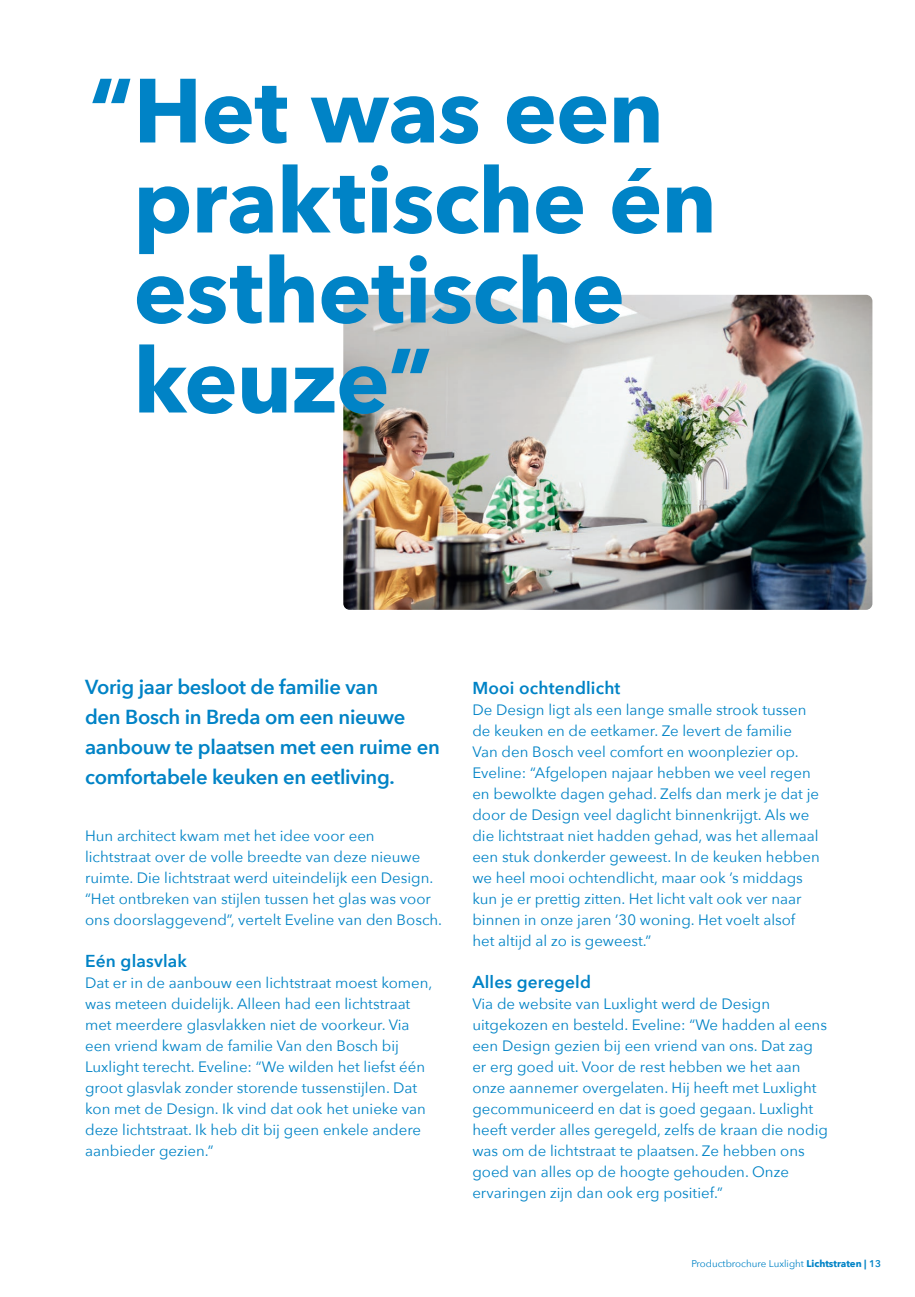
<style>
.page{position:relative;width:915px;height:1297px;background:#fff}
.page>*{position:absolute;margin:0;border:0;box-sizing:border-box;transform-origin:0 0}
.t1{font:700 90px/90px "Avenir Next";letter-spacing:-.01em;color:#0083c6}
.t2{font:600 20.25px/30px "Avenir Next";letter-spacing:-.015em;color:#0083c6}
.t3{font:600 17.25px "Avenir Next";letter-spacing:.01em;color:#0083c6}
.t4{font:15px/21px "Avenir Next";color:#0083c6}
.t5{font:9.75px "Avenir Next";color:#0083c6}
.s1{font-weight:700}
.s2{font-weight:600}
</style>
<div class="page">
<img style="left:343px;top:295px;width:529px;height:315px">
<h1 class="t1" style="left:133px;top:74px;width:584px;text-indent:-45px">“ Het was een praktische én esthetische keuze”</h1>
<h2 class="t2" style="left:85px;top:671px;width:356px">Vorig jaar besloot de familie van<br>den Bosch in Breda om een nieuwe aanbouw te plaatsen met een ruime en comfortabele keuken en eetliving.</h2>
<p class="t4" style="left:85px;top:826px;width:358px">Hun architect kwam met het idee voor een lichtstraat over de volle breedte van deze nieuwe ruimte. Die lichtstraat werd uiteindelijk een Design. “Het ontbreken van stijlen tussen het glas was voor ons doorslaggevend”, vertelt Eveline van den Bosch.</p>
<p class="t3" style="left:85px;top:954px;width:103px">Eén glasvlak</p>
<p class="t4" style="left:85px;top:973px;width:348px">Dat er in de aanbouw een lichtstraat moest komen, was meteen duidelijk. Alleen had een lichtstraat met meerdere glasvlakken niet de voorkeur. Via een vriend kwam de familie Van den Bosch bij Luxlight terecht. Eveline: “We wilden het liefst één groot glasvlak zonder storende tussenstijlen. Dat kon met de Design. Ik vind dat ook het unieke van deze lichtstraat. Ik heb dit bij geen enkele andere aanbieder gezien.”</p>
<p class="t3" style="left:472px;top:673px;width:149px">Mooi ochtendlicht</p>
<p class="t4" style="left:472px;top:700px;width:349px">De Design ligt als een lange smalle strook tussen de keuken en de eetkamer. Ze levert de familie Van den Bosch veel comfort en woonplezier op.<br>Eveline: “Afgelopen najaar hebben we veel regen en bewolkte dagen gehad. Zelfs dan merk je dat je door de Design veel daglicht binnenkrijgt. Als we die lichtstraat niet hadden gehad, was het allemaal een stuk donkerder geweest. In de keuken hebben we heel mooi ochtendlicht, maar ook ’s middags kun je er prettig zitten. Het licht valt ook ver naar binnen in onze jaren ’30 woning. Het voelt alsof het altijd al zo is geweest.”</p>
<p class="t3" style="left:472px;top:975px;width:120px">Alles geregeld</p>
<p class="t4" style="left:472px;top:994px;width:357px">Via de website van Luxlight werd de Design uitgekozen en besteld. Eveline: “We hadden al eens een Design gezien bij een vriend van ons. Dat zag er erg goed uit. Voor de rest hebben we het aan onze aannemer overgelaten. Hij heeft met Luxlight gecommuniceerd en dat is goed gegaan. Luxlight heeft verder alles geregeld, zelfs de kraan die nodig was om de lichtstraat te plaatsen. Ze hebben ons goed van alles op de hoogte gehouden. Onze ervaringen zijn dan ook erg positief.”</p>
<p class="t5" style="left:691px;top:1259px;width:191px">Productbrochure Luxlight <span class="s1">Lichtstraten |</span> <span class="s2">13</span></p>
</div>
